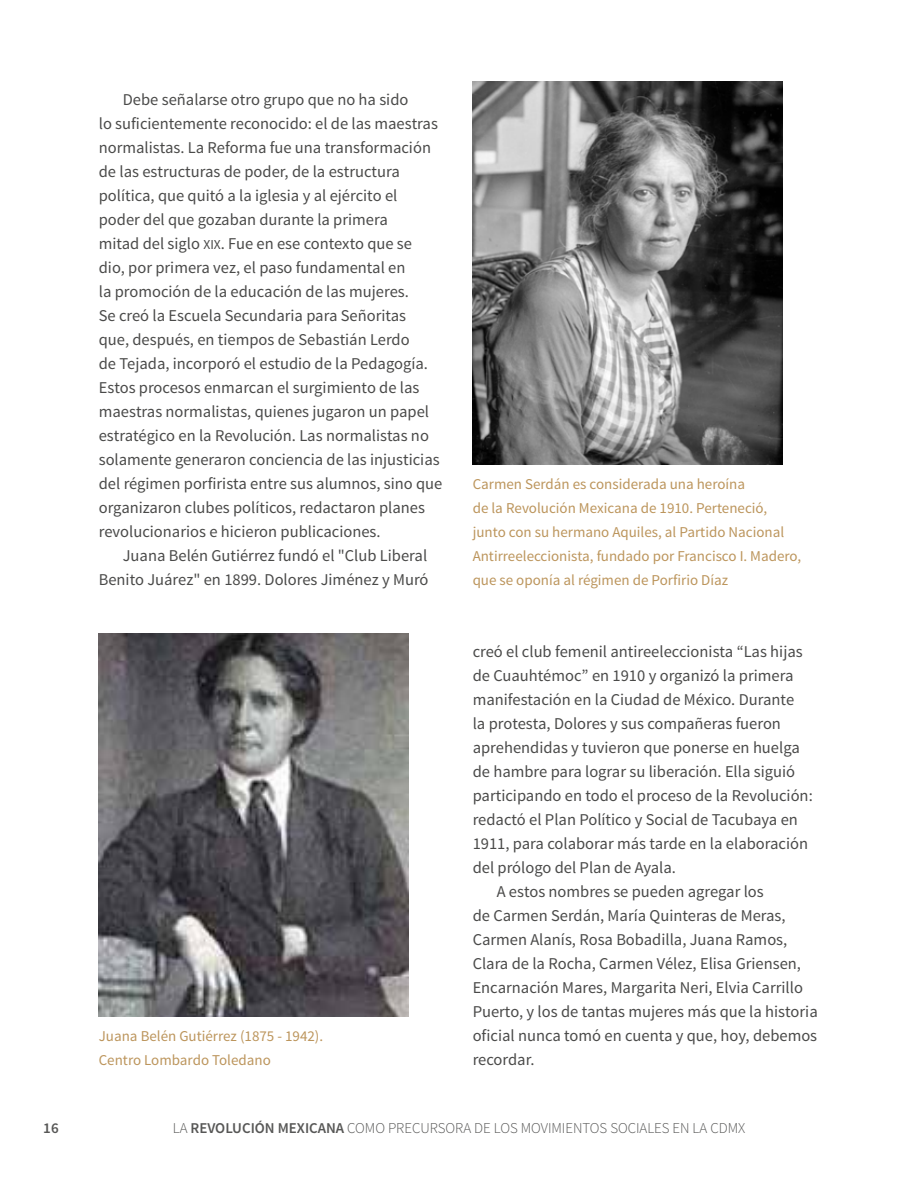
<style>
.page{position:relative;width:918px;height:1188px;background:#fff}
.page>*{position:absolute;margin:0;border:0;box-sizing:border-box;transform-origin:0 0}
.t1{font:16.5px/24px "Source Sans Pro";color:#4a4a49}
.t2{font:15px/24px "Source Sans Pro";color:#bc955c}
.t3{font:300 15px "Source Sans Pro";color:#575756}
.t4{font:600 15px "Source Sans Pro";color:#575756}
.s1{font-size:13.65px}
.s2{font-weight:600}
</style>
<div class="page">
<img style="left:99px;top:633px;width:310px;height:384px">
<img style="left:473px;top:81px;width:310px;height:384px">
<p class="t1" style="left:99px;top:88px;width:345px;text-indent:24px">Debe señalarse otro grupo que no ha sido<br>lo suficientemente reconocido: el de las maestras normalistas. La Reforma fue una transformación de las estructuras de poder, de la estructura política, que quitó a la iglesia y al ejército el poder del que gozaban durante la primera<br>mitad del siglo <span class="s1">xix</span>. Fue en ese contexto que se<br>dio, por primera vez, el paso fundamental en<br>la promoción de la educación de las mujeres.<br>Se creó la Escuela Secundaria para Señoritas<br>que, después, en tiempos de Sebastián Lerdo<br>de Tejada, incorporó el estudio de la Pedagogía.<br>Estos procesos enmarcan el surgimiento de las maestras normalistas, quienes jugaron un papel estratégico en la Revolución. Las normalistas no solamente generaron conciencia de las injusticias del régimen porfirista entre sus alumnos, sino que organizaron clubes políticos, redactaron planes revolucionarios e hicieron publicaciones.</p>
<p class="t1" style="left:99px;top:544px;width:331px;text-align:right">Juana Belén Gutiérrez fundó el "Club Liberal<br>Benito Juárez" en 1899. Dolores Jiménez y Muró</p>
<p class="t2" style="left:99px;top:1024px;width:226px">Juana Belén Gutiérrez (1875 - 1942).<br>Centro Lombardo Toledano</p>
<p class="t2" style="left:473px;top:472px;width:330px">Carmen Serdán es considerada una heroína<br>de la Revolución Mexicana de 1910. Perteneció, junto con su hermano Aquiles, al Partido Nacional Antirreeleccionista, fundado por Francisco I. Madero, que se oponía al régimen de Porfirio Díaz</p>
<p class="t1" style="left:473px;top:640px;width:332px">creó el club femenil antireeleccionista “Las hijas</p>
<p class="t1" style="left:473px;top:664px;width:322px">de Cuauhtémoc” en 1910 y organizó la primera</p>
<p class="t1" style="left:473px;top:688px;width:323px">manifestación en la Ciudad de México. Durante</p>
<p class="t1" style="left:473px;top:712px;width:310px">la protesta, Dolores y sus compañeras fueron</p>
<p class="t1" style="left:473px;top:736px;width:329px">aprehendidas y tuvieron que ponerse en huelga</p>
<p class="t1" style="left:473px;top:760px;width:324px">de hambre para lograr su liberación. Ella siguió</p>
<p class="t1" style="left:473px;top:784px;width:342px">participando en todo el proceso de la Revolución:</p>
<p class="t1" style="left:473px;top:808px;width:327px">redactó el Plan Político y Social de Tacubaya en</p>
<p class="t1" style="left:473px;top:832px;width:337px">1911, para colaborar más tarde en la elaboración</p>
<p class="t1" style="left:473px;top:856px;width:205px">del prólogo del Plan de Ayala.</p>
<p class="t1" style="left:497px;top:880px;width:269px">A estos nombres se pueden agregar los</p>
<p class="t1" style="left:473px;top:904px;width:314px">de Carmen Serdán, María Quinteras de Meras,</p>
<p class="t1" style="left:473px;top:928px;width:316px">Carmen Alanís, Rosa Bobadilla, Juana Ramos,</p>
<p class="t1" style="left:473px;top:952px;width:330px">Clara de la Rocha, Carmen Vélez, Elisa Griensen,</p>
<p class="t1" style="left:473px;top:976px;width:332px">Encarnación Mares, Margarita Neri, Elvia Carrillo</p>
<p class="t1" style="left:473px;top:1000px;width:347px">Puerto, y los de tantas mujeres más que la historia</p>
<p class="t1" style="left:473px;top:1024px;width:346px">oficial nunca tomó en cuenta y que, hoy, debemos</p>
<p class="t1" style="left:473px;top:1048px;width:63px">recordar.</p>
<p class="t4" style="left:43px;top:1118px;width:17px">16</p>
<p class="t3" style="left:173px;top:1119px;width:574px">LA <span class="s2">REVOLUCIÓN MEXICANA</span> COMO PRECURSORA DE LOS MOVIMIENTOS SOCIALES EN LA CDMX</p>
</div>
